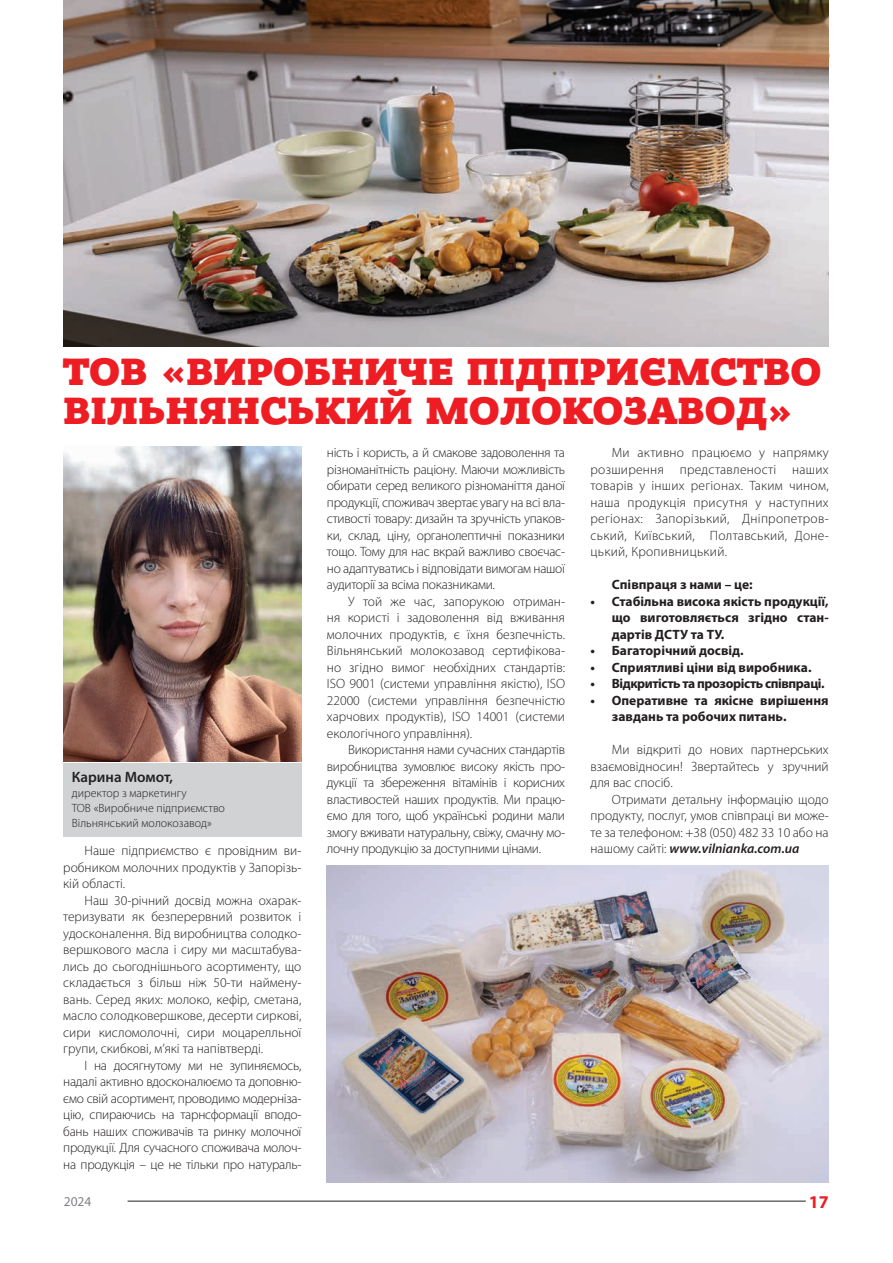
<style>
.page{position:relative;width:893px;height:1263px;background:#fff}
.page>*{position:absolute;margin:0;border:0;box-sizing:border-box;transform-origin:0 0}
.t1{font:800 40.5px/39px "Bandera Pro";color:#ee1d23}
.t2{font:700 18px "Myriad Pro";color:#ee1d23}
.t3{font:600 15px "Myriad Pro";color:#231f20}
.t4{font:300 13.5px/16.5px "Myriad Pro";color:#231f20;text-align:justify}
.t5{font:700 13.5px/16.5px "Myriad Pro";color:#231f20;text-align:justify}
.t6{font:700 13.5px "Myriad Pro";letter-spacing:-.03em;color:#231f20}
.t7{font:13.5px "Myriad Pro";color:#808285}
.t8{font:300 12px/15px "Myriad Pro";color:#231f20}
.s1{font-weight:600;font-style:italic}
</style>
<div class="page">
<hr style="left:128px;top:1201px;width:678px;height:1px;background:#231f20">
<img style="left:63px;top:0;width:766px;height:347px">
<img style="left:327px;top:865px;width:502px;height:317px">
<img style="left:63px;top:446px;width:238px;height:316px">
<div style="left:63px;top:763px;width:238px;height:74px;background:#d1d2d4"></div>
<p class="t1" style="left:63px;top:353px;width:759px">ТОВ «ВИРОБНИЧЕ ПІДПРИЄМСТВО<br>ВІЛЬНЯНСЬКИЙ МОЛОКОЗАВОД»</p>
<p class="t3" style="left:72px;top:767px;width:103px">Карина Момот,</p>
<p class="t8" style="left:72px;top:785px;width:155px">директор з маркетингу<br>ТОВ «Виробниче підприємство<br>Вільнянський молокозавод»</p>
<p class="t4" style="left:63px;top:843px;width:240px;text-indent:21px">Наше підприємство є провідним ви&shy;робником молочних продуктів у Запорізь&shy;кій області.</p>
<p class="t4" style="left:63px;top:892px;width:240px;text-indent:21px">Наш 30-річний досвід можна охарак&shy;теризувати як безперервний розвиток і удосконалення. Від виробництва солодко&shy;вершкового масла і сиру ми масштабува&shy;лись до сьогоднішнього асортименту, що складається з більш ніж 50-ти наймену&shy;вань. Серед яких: молоко, кефір, сметана, масло солодковершкове, десерти сиркові, сири кисломолочні, сири моцарелльної групи, скибкові, м’які та напівтверді.</p>
<p class="t4" style="left:63px;top:1057px;width:240px;text-indent:21px">І на досягнутому ми не зупиняємось, надалі активно вдосконалюємо та доповню&shy;ємо свій асортимент, проводимо модерніза&shy;цію, спираючись на тарнсформації вподо&shy;бань наших споживачів та ринку молочної продукції. Для сучасного споживача молоч&shy;на продукція – це не тільки про натураль-</p>
<p class="t4" style="left:327px;top:445px;width:240px">ність і користь, а й смакове задоволення та різноманітність раціону. Маючи можливість обирати серед великого різноманіття даної продукції, споживач звертає увагу на всі вла&shy;стивості товару: дизайн та зручність упаков&shy;ки, склад, ціну, органолептичні показники тощо. Тому для нас вкрай важливо своєчас&shy;но адаптуватись і відповідати вимогам нашої аудиторії за всіма показниками.</p>
<p class="t4" style="left:327px;top:593px;width:240px;text-indent:21px">У той же час, запорукою отриман&shy;ня користі і задоволення від вживання молочних продуктів, є їхня безпечність.<br>Вільнянський молокозавод сертифікова&shy;но згідно вимог необхідних стандартів:<br>ISO 9001 (системи управління якістю), ISO 22000 (системи управління безпечністю харчових продуктів), ISO 14001 (системи екологічного управління).</p>
<p class="t4" style="left:327px;top:742px;width:240px;text-indent:21px">Використання нами сучасних стандартів виробництва зумовлює високу якість про&shy;дукції та збереження вітамінів і корисних властивостей наших продуктів. Ми працю&shy;ємо для того, щоб українські родини мали змогу вживати натуральну, свіжу, смачну мо&shy;лочну продукцію за доступними цінами.</p>
<p class="t4" style="left:591px;top:445px;width:240px;text-indent:21px">Ми активно працюємо у напрямку розширення представленості наших товарів у інших регіонах. Таким чином, наша продукція присутня у наступних регіонах: Запорізький, Дніпропетров&shy;ський, Київський, Полтавський, Доне&shy;цький, Кропивницький.</p>
<p class="t5" style="left:612px;top:576px;width:142px">Співпраця з нами – це:</p>
<p class="t5" style="left:612px;top:593px;width:218px;text-indent:-21px">• Стабільна висока якість продукції, що виготовляється згідно стан&shy;дартів ДСТУ та ТУ.</p>
<p class="t5" style="left:591px;top:642px;width:155px">• Багаторічний досвід.</p>
<p class="t5" style="left:591px;top:659px;width:222px">• Сприятливі ціни від виробника.</p>
<p class="t6" style="left:591px;top:675px;width:236px">• Відкритість та прозорість співпраці.</p>
<p class="t5" style="left:612px;top:692px;width:218px;text-indent:-21px">• Оперативне та якісне вирішення завдань та робочих питань.</p>
<p class="t4" style="left:591px;top:742px;width:240px;text-indent:21px">Ми відкриті до нових партнерських взаємовідносин! Звертайтесь у зручний для вас спосіб.</p>
<p class="t4" style="left:591px;top:791px;width:240px;text-indent:21px">Отримати детальну інформацію щодо продукту, послуг, умов співпраці ви може&shy;те за телефоном: +38 (050) 482 33 10 або на нашому сайті: <span class="s1">www.vilnianka.com.ua</span></p>
<p class="t7" style="left:64px;top:1193px;width:29px">2024</p>
<h2 class="t2" style="left:809px;top:1190px;width:21px">17</h2>
</div>
